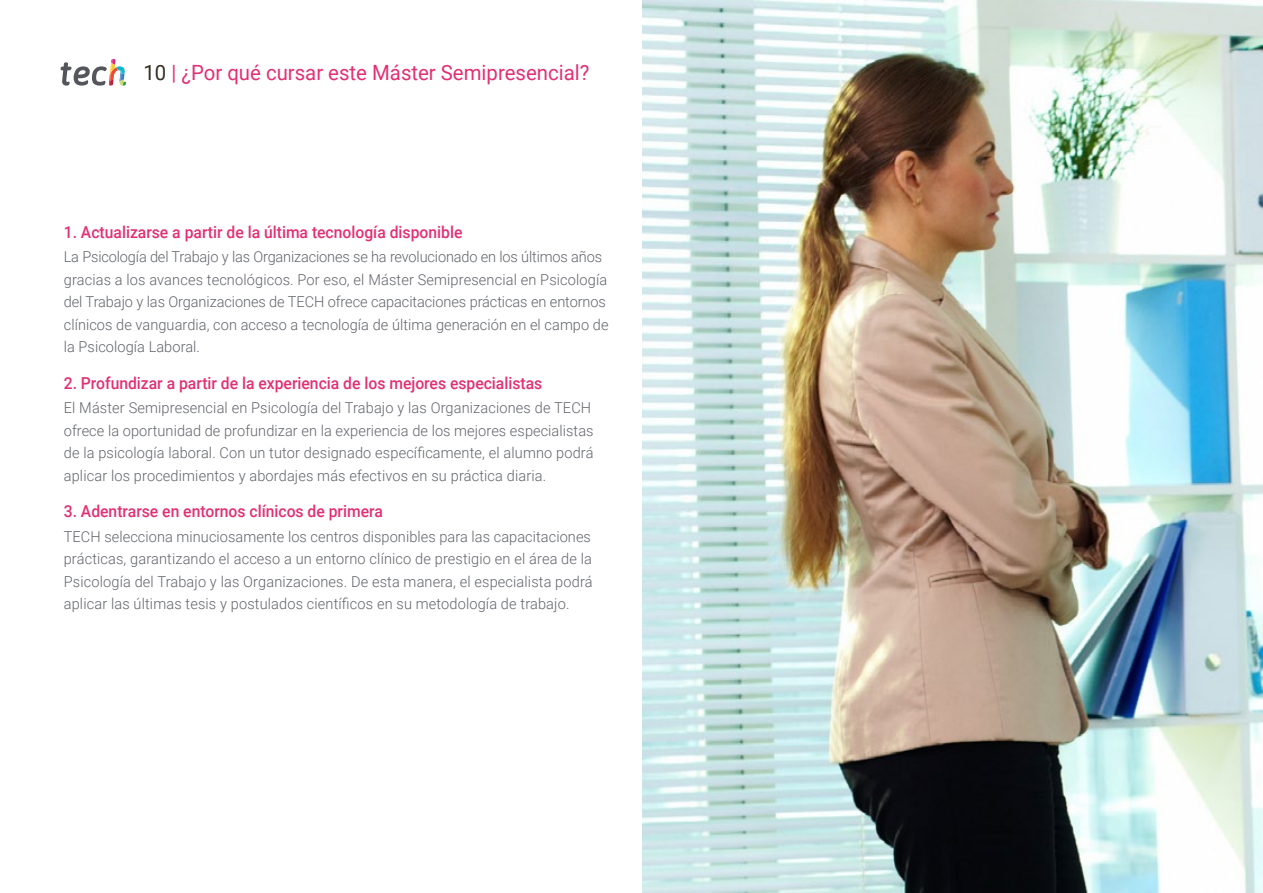
<style>
.page{position:relative;width:1263px;height:893px;background:#fff}
.page>*{position:absolute;margin:0;border:0;box-sizing:border-box;transform-origin:0 0}
.t1{font:21px "Roboto";color:#e23074}
.t2{font:500 16.5px "Roboto";color:#e23074;scale:.95 1}
.t3{font:300 15px/22.5px "Roboto";letter-spacing:.005em;color:#61646a}
.s1{color:#312e20}
</style>
<div class="page">
<svg style="left:61px;top:59px;width:65px;height:27px"></svg>
<img style="left:642px;top:0;width:621px;height:893px">
<h1 class="t1" style="left:144px;top:57px;width:447px"><span class="s1">10</span> | ¿Por qué cursar este Máster Semipresencial?</h1>
<p class="t2" style="left:64px;top:220px;width:421px">1. Actualizarse a partir de la última tecnología disponible</p>
<p class="t3" style="left:64px;top:245px;width:546px">La Psicología del Trabajo y las Organizaciones se ha revolucionado en los últimos años gracias a los avances tecnológicos. Por eso, el Máster Semipresencial en Psicología del Trabajo y las Organizaciones de TECH ofrece capacitaciones prácticas en entornos clínicos de vanguardia, con acceso a tecnología de última generación en el campo de la Psicología Laboral.</p>
<p class="t2" style="left:64px;top:371px;width:505px">2. Profundizar a partir de la experiencia de los mejores especialistas</p>
<p class="t3" style="left:64px;top:396px;width:531px">El Máster Semipresencial en Psicología del Trabajo y las Organizaciones de TECH ofrece la oportunidad de profundizar en la experiencia de los mejores especialistas de la psicología laboral. Con un tutor designado específicamente, el alumno podrá aplicar los procedimientos y abordajes más efectivos en su práctica diaria.</p>
<p class="t2" style="left:64px;top:500px;width:337px">3. Adentrarse en entornos clínicos de primera</p>
<p class="t3" style="left:64px;top:524px;width:530px;text-align:justify">TECH selecciona minuciosamente los centros disponibles para las capacitaciones prácticas, garantizando el acceso a un entorno clínico de prestigio en el área de la Psicología del Trabajo y las Organizaciones. De esta manera, el especialista podrá aplicar las últimas tesis y postulados científicos en su metodología de trabajo.</p>
</div>
